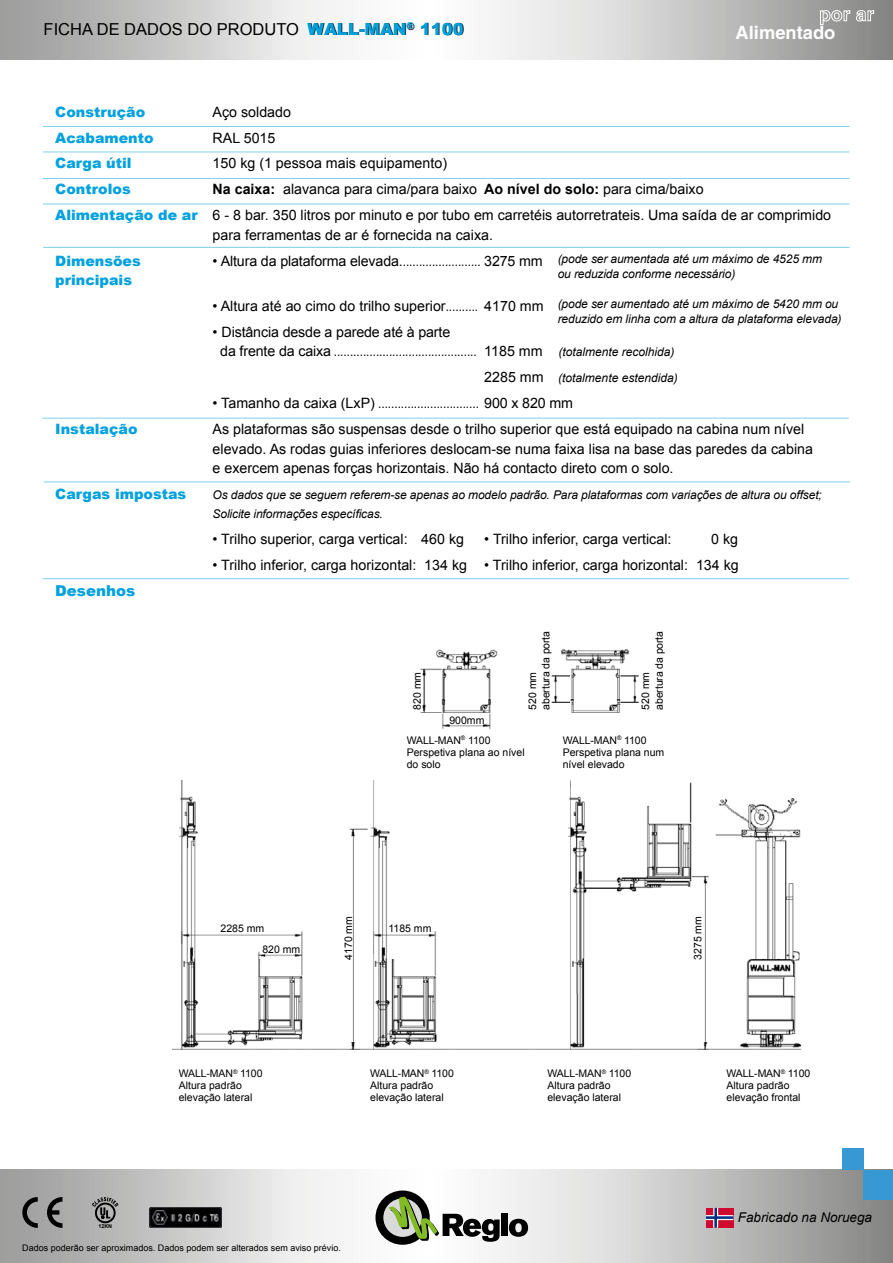
<style>
.page{position:relative;width:893px;height:1263px;background:#fff}
.page>*{position:absolute;margin:0;border:0;box-sizing:border-box;transform-origin:0 0}
.t1{font:700 18.3px "Helvetica";color:#fff}
.t2{font:16.5px "Arial";color:#000}
.t3{font:900 15px "Arial";color:#00a1df}
.t4{font:14.25px/19.5px "Arial";color:#000}
.t5{font:14.25px "Arial Narrow";color:#000}
.t6{font:900 14.25px "Arial";color:#00a1df}
.t7{font:italic 13.5px "Arial";color:#000}
.t8{font:italic 12px/15px "Arial";letter-spacing:-.01em;color:#000}
.t9{font:10.5px/12px "Arial";color:#000}
.t10{font:900 9.6px "Arial";color:#00a1df}
.t11{font:9px "Arial";color:#000}
.t12{font:700 5.4px "Arial";color:#000}
.s1{font-weight:900}
.s2{font-weight:700}
.s3{font-weight:900;color:#00a1df}
.s4{font-family:"Arial Narrow"}
.s5{font-family:"Arial"}
.s6{font-family:"Arial";font-style:italic;font-size:12px}
.s7{font-style:normal;font-size:14.25px}
</style>
<div class="page">
<img style="left:172px;top:649px;width:630px;height:401px">
<div style="left:386px;top:734px;width:146px;height:26px;background:#fff"></div>
<div style="left:162px;top:762px;width:637px;height:18px;background:#fff"></div>
<svg style="left:552px;top:676px;width:18px;height:1px"></svg>
<svg style="left:552px;top:702px;width:18px;height:1px"></svg>
<svg style="left:620px;top:676px;width:19px;height:1px"></svg>
<svg style="left:620px;top:702px;width:19px;height:1px"></svg>
<svg style="left:0;top:1170px;width:893px;height:93px"></svg>
<div style="left:501px;top:1214px;width:7px;height:22px;background:#000"></div>
<svg style="left:509px;top:1219px;width:19px;height:18px"></svg>
<svg style="left:379px;top:1194px;width:47px;height:47px"></svg>
<div style="left:375px;top:1190px;width:55px;height:55px;border:8px solid #000;border-radius:50%"></div>
<svg style="left:389px;top:1197px;width:111px;height:45px"></svg>
<svg style="left:47px;top:1197px;width:15px;height:31px"></svg>
<svg style="left:22px;top:1197px;width:16px;height:31px"></svg>
<svg style="left:92px;top:1197px;width:26px;height:26px"></svg>
<img style="left:150px;top:1207px;width:72px;height:21px">
<svg style="left:0;top:0;width:893px;height:60px"></svg>
<div style="left:842px;top:1148px;width:21px;height:22px;background:#3898d4"></div>
<div style="left:863px;top:1170px;width:30px;height:29px;background:#3898d4"></div>
<hr style="left:42px;top:578px;width:807px;height:1px;background:#80d0ef">
<hr style="left:44px;top:482px;width:806px;height:1px;background:#80d0ef">
<hr style="left:42px;top:418px;width:807px;height:1px;background:#80d0ef">
<hr style="left:43px;top:247px;width:807px;height:1px;background:#80d0ef">
<hr style="left:43px;top:204px;width:806px;height:1px;background:#80d0ef">
<hr style="left:43px;top:178px;width:806px;height:1px;background:#80d0ef">
<hr style="left:43px;top:152px;width:806px;height:1px;background:#80d0ef">
<hr style="left:43px;top:126px;width:806px;height:1px;background:#80d0ef">
<svg style="left:706px;top:1208px;width:27px;height:20px"></svg>
<svg style="left:819px;top:10px;width:56px;height:16px"></svg>
<div style="left:134px;top:761px;width:564px;height:17px;background:#fff"></div>
<p class="t10" style="left:407px;top:19px;width:9px">®</p>
<p class="t2" style="left:44px;top:19px;width:422px">FICHA DE DADOS DO PRODUTO <span class="s1">WALL-MAN 1100</span></p>
<p class="t1" style="left:736px;top:21px;width:101px">Alimentado</p>
<p class="t6" style="left:55px;top:101px;width:91px">Construção</p>
<p class="t4" style="left:213px;top:102px;width:80px">Aço soldado</p>
<p class="t6" style="left:55px;top:127px;width:100px">Acabamento</p>
<p class="t4" style="left:213px;top:128px;width:64px">RAL 5015</p>
<p class="t6" style="left:55px;top:153px;width:78px">Carga útil</p>
<p class="t4" style="left:213px;top:154px;width:236px">150 kg (1 pessoa mais equipamento)</p>
<p class="t6" style="left:55px;top:179px;width:77px">Controlos</p>
<p class="t4" style="left:55px;top:176px;width:777px;line-height:26px;text-indent:157px"><span class="s2">Na caixa:</span> alavanca para cima/para baixo <span class="s2">Ao nível do solo:</span> para cima/baixo<br><span class="s3">Alimentação de ar</span> 6 - 8 bar. 350 litros por minuto e por tubo em carretéis autorretrateis. Uma saída de ar comprimido</p>
<p class="t4" style="left:213px;top:225px;width:282px">para ferramentas de ar é fornecida na caixa.</p>
<p class="t6" style="left:55px;top:250px;width:87px">Dimensões</p>
<p class="t4" style="left:213px;top:251px;width:332px">• Altura da plataforma elevada.<span class="s4">........................</span> 3275 mm</p>
<p class="t6" style="left:55px;top:270px;width:78px">principais</p>
<p class="t4" style="left:213px;top:296px;width:333px">• Altura até ao cimo do trilho superior<span class="s4">..........</span> 4170 mm</p>
<p class="t4" style="left:213px;top:322px;width:239px">• Distância desde a parede até à parte</p>
<p class="t5" style="left:220px;top:341px;width:456px"><span class="s5">da frente da caixa</span> ............................................ <span class="s5">1185 mm</span> <span class="s6">(totalmente recolhida)</span></p>
<p class="t8" style="left:484px;top:371px;width:195px"><span class="s7">2285 mm</span> (totalmente estendida)</p>
<p class="t5" style="left:213px;top:393px;width:362px"><span class="s5">• Tamanho da caixa (LxP)</span> ............................... <span class="s5">900 x 820 mm</span></p>
<p class="t6" style="left:55px;top:419px;width:84px">Instalação</p>
<p class="t4" style="left:213px;top:419px;width:602px">As plataformas são suspensas desde o trilho superior que está equipado na cabina num nível elevado. As rodas guias inferiores deslocam-se numa faixa lisa na base das paredes da cabina e exercem apenas forças horizontais. Não há contacto direto com o solo.</p>
<p class="t6" style="left:55px;top:483px;width:132px">Cargas impostas</p>
<p class="t8" style="left:213px;top:485px;width:611px;line-height:19.5px">Os dados que se seguem referem-se apenas ao modelo padrão. Para plataformas com variações de altura ou offset;<br>Solicite informações específicas.</p>
<p class="t4" style="left:213px;top:530px;width:253px">• Trilho superior, carga vertical: 460 kg</p>
<p class="t4" style="left:484px;top:530px;width:189px">• Trilho inferior, carga vertical:</p>
<p class="t4" style="left:711px;top:530px;width:28px">0 kg</p>
<p class="t4" style="left:213px;top:555px;width:528px">• Trilho inferior, carga horizontal: 134 kg • Trilho inferior, carga horizontal: 134 kg</p>
<p class="t3" style="left:55px;top:580px;width:82px">Desenhos</p>
<p class="t8" style="left:558px;top:251px;width:266px">(pode ser aumentada até um máximo de 4525 mm ou reduzida conforme necessário)</p>
<p class="t8" style="left:558px;top:296px;width:285px">(pode ser aumentado até um máximo de 5420 mm ou reduzido em linha com a altura da plataforma elevada)</p>
<p class="t9" style="left:411px;top:710px;width:39px;rotate:-90deg">820 mm</p>
<p class="t9" style="left:449px;top:715px;width:37px">900mm</p>
<p class="t9" style="left:526px;top:710px;width:80px;line-height:13.5px;rotate:-90deg">520 mm abertura da porta</p>
<p class="t9" style="left:639px;top:710px;width:80px;line-height:13.5px;rotate:-90deg">520 mm abertura da porta</p>
<p class="t9" style="left:407px;top:734px;width:119px">WALL-MAN<sup>®</sup> 1100<br>Perspetiva plana ao nível do solo</p>
<p class="t9" style="left:563px;top:734px;width:103px">WALL-MAN<sup>®</sup> 1100<br>Perspetiva plana num nível elevado</p>
<p class="t9" style="left:221px;top:922px;width:45px">2285 mm</p>
<p class="t9" style="left:692px;top:960px;width:45px;rotate:-90deg">3275 mm</p>
<p class="t9" style="left:342px;top:960px;width:45px;rotate:-90deg">4170 mm</p>
<p class="t9" style="left:388px;top:922px;width:44px">1185 mm</p>
<p class="t9" style="left:262px;top:943px;width:39px">820 mm</p>
<p class="t12" style="left:98px;top:1222px;width:15px">12KN</p>
<p class="t9" style="left:179px;top:1067px;width:85px">WALL-MAN<sup>®</sup> 1100<br>Altura padrão elevação lateral</p>
<p class="t9" style="left:370px;top:1067px;width:85px">WALL-MAN<sup>®</sup> 1100<br>Altura padrão elevação lateral</p>
<p class="t9" style="left:547px;top:1067px;width:85px">WALL-MAN<sup>®</sup> 1100<br>Altura padrão elevação lateral</p>
<p class="t9" style="left:726px;top:1067px;width:85px">WALL-MAN<sup>®</sup> 1100<br>Altura padrão elevação frontal</p>
<p class="t7" style="left:738px;top:1209px;width:136px">Fabricado na Noruega</p>
<p class="t11" style="left:22px;top:1241px;width:320px">Dados poderão ser aproximados. Dados podem ser alterados sem aviso prévio.</p>
</div>
